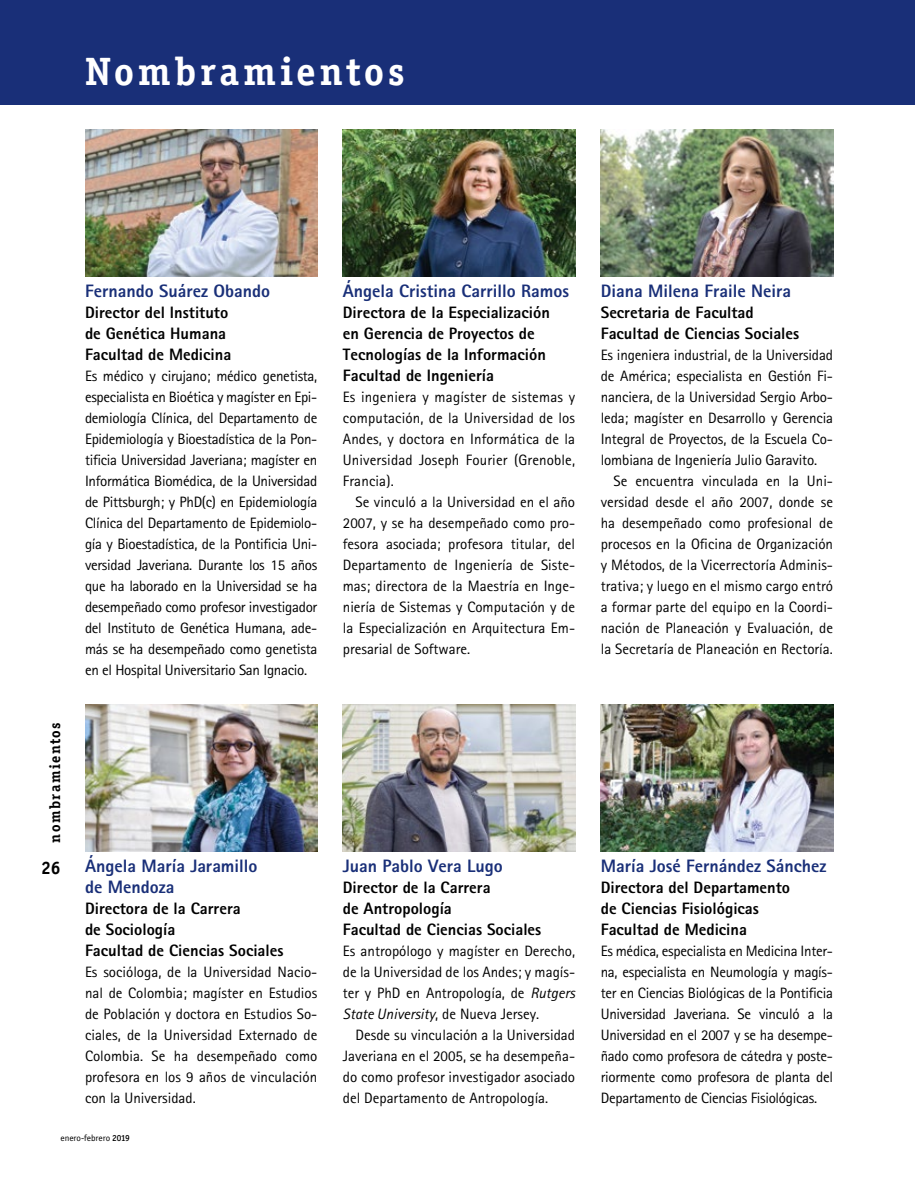
<style>
.page{position:relative;width:918px;height:1188px;background:#fff}
.page>*{position:absolute;margin:0;border:0;box-sizing:border-box;transform-origin:0 0}
.t1{font:700 39.6px "Officina Ser ITC";letter-spacing:.1em;color:#fff}
.t2{font:800 18px/21px "AT Rotis Sans Serif";color:#192f78}
.t3{font:700 18px "Officina Sans ITC";color:#000}
.t4{font:800 16.5px/21px "AT Rotis Sans Serif";color:#000}
.t5{font:15px/21px "AT Rotis Sans Serif";color:#000;text-align:justify}
.t6{font:700 15px "Officina Ser ITC";letter-spacing:.1em;color:#000}
.t7{font:9px "Officina Sans ITC";color:#000}
.s1{font-weight:500}
.s2{font-style:italic}
</style>
<div class="page">
<div style="left:0;top:0;width:915px;height:105px;background:#192f78"></div>
<img style="left:85px;top:705px;width:232px;height:147px">
<img style="left:343px;top:705px;width:232px;height:147px">
<img style="left:343px;top:130px;width:232px;height:147px">
<img style="left:85px;top:130px;width:232px;height:147px">
<img style="left:601px;top:704px;width:232px;height:147px">
<img style="left:601px;top:130px;width:232px;height:147px">
<h1 class="t1" style="left:85px;top:47px;width:321px">Nombramientos</h1>
<p class="t6" style="left:46px;top:843px;width:122px;rotate:-90deg">nombramientos</p>
<p class="t3" style="left:41px;top:857px;width:21px">26</p>
<p class="t2" style="left:85px;top:281px;width:187px">Fernando Suárez Obando</p>
<p class="t4" style="left:85px;top:302px;width:148px">Director del Instituto de Genética Humana<br>Facultad de Medicina</p>
<p class="t5" style="left:85px;top:366px;width:234px">Es médico y cirujano; médico genetista, especialista en Bioética y magíster en Epi&shy;demiología Clínica, del Departamento de Epidemiología y Bioestadística de la Pon&shy;tificia Universidad Javeriana; magíster en Informática Biomédica, de la Universidad de Pittsburgh; y PhD(c) en Epidemiología Clínica del Departamento de Epidemiolo&shy;gía y Bioestadística, de la Pontificia Uni&shy;versidad Javeriana. Durante los 15 años que ha laborado en la Universidad se ha desempeñado como profesor investigador del Instituto de Genética Humana, ade&shy;más se ha desempeñado como genetista en el Hospital Universitario San Ignacio.</p>
<p class="t2" style="left:85px;top:855px;width:174px">Ángela María Jaramillo de Mendoza</p>
<p class="t4" style="left:85px;top:898px;width:200px">Directora de la Carrera<br>de Sociología<br>Facultad de Ciencias Sociales</p>
<p class="t5" style="left:85px;top:961px;width:234px">Es socióloga, de la Universidad Nacio&shy;nal de Colombia; magíster en Estudios de Población y doctora en Estudios So&shy;ciales, de la Universidad Externado de Colombia. Se ha desempeñado como profesora en los 9 años de vinculación con la Universidad.</p>
<p class="t7" style="left:61px;top:1133px;width:71px">enero-febrero <span class="s1">2019</span></p>
<p class="t2" style="left:343px;top:281px;width:228px">Ángela Cristina Carrillo Ramos</p>
<p class="t4" style="left:343px;top:302px;width:209px">Directora de la Especialización en Gerencia de Proyectos de<br>Tecnologías de la Información<br>Facultad de Ingeniería</p>
<p class="t5" style="left:343px;top:387px;width:234px">Es ingeniera y magíster de sistemas y computación, de la Universidad de los Andes, y doctora en Informática de la Universidad Joseph Fourier (Grenoble, Francia).</p>
<p class="t5" style="left:343px;top:492px;width:234px;text-indent:13px">Se vinculó a la Universidad en el año 2007, y se ha desempeñado como pro&shy;fesora asociada; profesora titular, del Departamento de Ingeniería de Siste&shy;mas; directora de la Maestría en Inge&shy;niería de Sistemas y Computación y de la Especialización en Arquitectura Em&shy;presarial de Software.</p>
<p class="t2" style="left:601px;top:281px;width:192px">Diana Milena Fraile Neira</p>
<p class="t4" style="left:601px;top:302px;width:200px">Secretaria de Facultad<br>Facultad de Ciencias Sociales</p>
<p class="t5" style="left:601px;top:345px;width:234px">Es ingeniera industrial, de la Universidad de América; especialista en Gestión Fi&shy;nanciera, de la Universidad Sergio Arbo&shy;leda; magíster en Desarrollo y Gerencia Integral de Proyectos, de la Escuela Co&shy;lombiana de Ingeniería Julio Garavito.</p>
<p class="t5" style="left:601px;top:471px;width:234px;text-indent:13px">Se encuentra vinculada en la Uni&shy;versidad desde el año 2007, donde se ha desempeñado como profesional de procesos en la Oficina de Organización y Métodos, de la Vicerrectoría Adminis&shy;trativa; y luego en el mismo cargo entró a formar parte del equipo en la Coordi&shy;nación de Planeación y Evaluación, de la Secretaría de Planeación en Rectoría.</p>
<p class="t2" style="left:343px;top:855px;width:161px">Juan Pablo Vera Lugo</p>
<p class="t4" style="left:343px;top:877px;width:200px">Director de la Carrera<br>de Antropología<br>Facultad de Ciencias Sociales</p>
<p class="t5" style="left:343px;top:940px;width:234px">Es antropólogo y magíster en Derecho, de la Universidad de los Andes; y magís&shy;ter y PhD en Antropología, de <span class="s2">Rutgers State University</span>, de Nueva Jersey.</p>
<p class="t5" style="left:343px;top:1024px;width:234px;text-indent:13px">Desde su vinculación a la Universidad Javeriana en el 2005, se ha desempeña&shy;do como profesor investigador asociado del Departamento de Antropología.</p>
<p class="t2" style="left:601px;top:855px;width:227px">María José Fernández Sánchez</p>
<p class="t4" style="left:601px;top:876px;width:191px">Directora del Departamento de Ciencias Fisiológicas<br>Facultad de Medicina</p>
<p class="t5" style="left:601px;top:940px;width:234px">Es médica, especialista en Medicina Inter&shy;na, especialista en Neumología y magís&shy;ter en Ciencias Biológicas de la Pontificia Universidad Javeriana. Se vinculó a la Universidad en el 2007 y se ha desempe&shy;ñado como profesora de cátedra y poste&shy;riormente como profesora de planta del Departamento de Ciencias Fisiológicas.</p>
</div>
